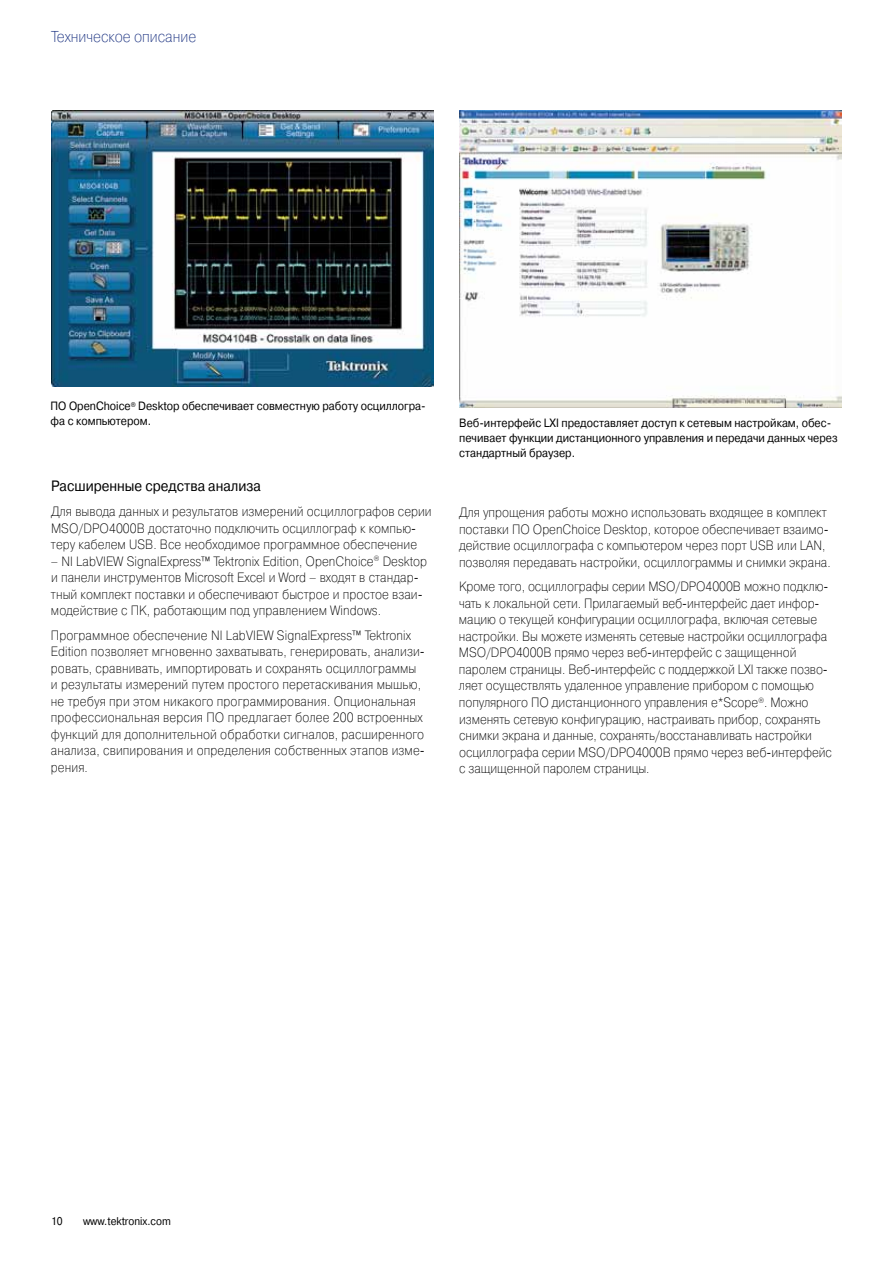
<style>
.page{position:relative;width:893px;height:1263px;background:#fff}
.page>*{position:absolute;margin:0;border:0;box-sizing:border-box;transform-origin:0 0}
.t1{font:15.75px "Pragmatica Light C";color:#1b3281;scale:.9 1}
.t2{font:15px "Pragmatica C";color:#000;scale:.9 1}
.t3{font:13.5px/16.5px "Pragmatica Light C";color:#000;scale:.9 1}
.t4{font:12px/15px "Pragmatica C";color:#000;scale:.9 1}
.t5{font:11.25px "Pragmatica C";color:#000;scale:.9 1}
</style>
<div class="page">
<img style="left:51px;top:111px;width:383px;height:276px">
<img style="left:459px;top:111px;width:383px;height:297px">
<p class="t1" style="left:51px;top:28px;width:163px">Техническое описание</p>
<p class="t4" style="left:51px;top:399px;width:418px">ПО OpenChoice<sup>®</sup> Desktop обеспечивает совместную работу осциллогра&shy;фа с компьютером.</p>
<p class="t2" style="left:51px;top:478px;width:235px">Расширенные средства анализа</p>
<p class="t3" style="left:51px;top:503px;width:425px">Для вывода данных и результатов измерений осциллографов серии<br>MSO/DPO4000В достаточно подключить осциллограф к компью&shy;теру кабелем USB. Все необходимое программное обеспечение</p>
<p class="t3" style="left:51px;top:553px;width:419px">– NI LabVIEW SignalExpress™ Tektronix Edition, OpenChoice<sup>®</sup> Desktop и панели инструментов Microsoft Excel и Word – входят в стандар&shy;тный комплект поставки и обеспечивают быстрое и простое взаи&shy;модействие с ПК, работающим под управлением Windows.</p>
<p class="t3" style="left:51px;top:627px;width:417px">Программное обеспечение NI LabVIEW SignalExpress™ Tektronix Edition позволяет мгновенно захватывать, генерировать, анализи&shy;ровать, сравнивать, импортировать и сохранять осциллограммы и результаты измерений путем простого перетаскивания мышью, не требуя при этом никакого программирования. Опциональная профессиональная версия ПО предлагает более 200 встроенных функций для дополнительной обработки сигналов, расширенного анализа, свипирования и определения собственных этапов изме&shy;рения.</p>
<p class="t4" style="left:459px;top:415px;width:422px">Веб-интерфейс LXI предоставляет доступ к сетевым настройкам, обес&shy;печивает функции дистанционного управления и передачи данных через стандартный браузер.</p>
<p class="t3" style="left:459px;top:504px;width:415px">Для упрощения работы можно использовать входящее в комплект поставки ПО OpenChoice Desktop, которое обеспечивает взаимо&shy;действие осциллографа с компьютером через порт USB или LAN, позволяя передавать настройки, осциллограммы и снимки экрана.</p>
<p class="t3" style="left:459px;top:579px;width:416px">Кроме того, осциллографы серии MSO/DPO4000B можно подклю&shy;чать к локальной сети. Прилагаемый веб-интерфейс дает инфор&shy;мацию о текущей конфигурации осциллографа, включая сетевые настройки. Вы можете изменять сетевые настройки осциллографа MSO/DPO4000B прямо через веб-интерфейс с защищенной паролем страницы. Веб-интерфейс с поддержкой LXI также позво&shy;ляет осуществлять удаленное управление прибором с помощью популярного ПО дистанционного управления e*Scope<sup>®</sup>. Можно изменять сетевую конфигурацию, настраивать прибор, сохранять снимки экрана и данные, сохранять/восстанавливать настройки осциллографа серии MSO/DPO4000B прямо через веб-интерфейс с защищенной паролем страницы.</p>
<p class="t5" style="left:51px;top:1215px;width:15px">10</p>
<p class="t5" style="left:83px;top:1215px;width:99px">www.tektronix.com</p>
</div>
